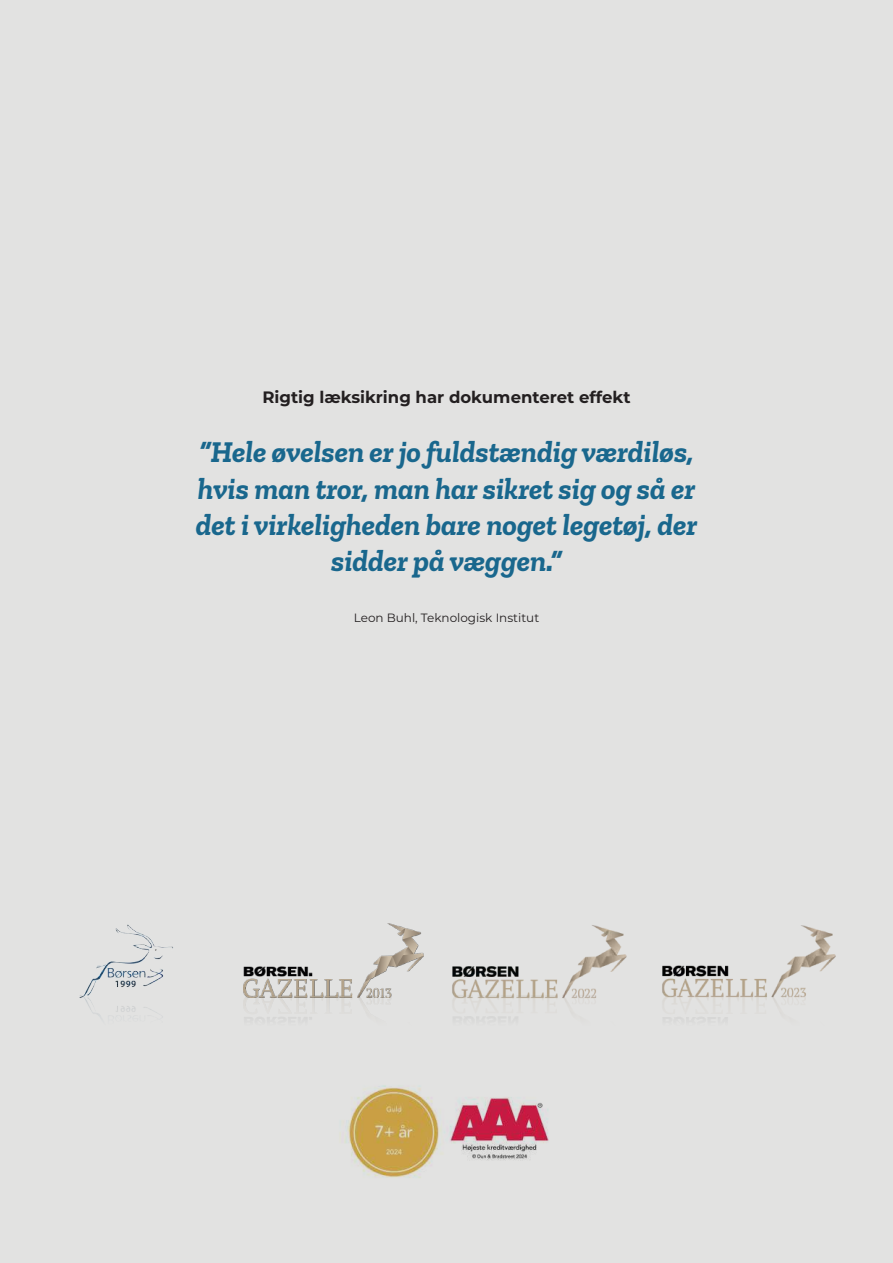
<style>
.page{position:relative;width:893px;height:1263px;background:#e2e2e1}
.page>*{position:absolute;margin:0;border:0;box-sizing:border-box;transform-origin:0 0}
.t1{font:italic 700 30px/36px "Zilla Slab";color:#19678d;text-align:center}
.t2{font:700 16.5px "Montserrat";color:#231f20}
.t3{font:12px "Montserrat";color:#231f20}
</style>
<div class="page">
<img style="left:84px;top:924px;width:89px;height:71px">
<img style="left:244px;top:923px;width:179px;height:72px">
<img style="left:452px;top:925px;width:175px;height:70px">
<img style="left:662px;top:925px;width:174px;height:70px">
<img style="left:79px;top:995px;width:78px;height:22px">
<img style="left:244px;top:995px;width:148px;height:24px">
<img style="left:453px;top:995px;width:143px;height:24px">
<img style="left:663px;top:995px;width:143px;height:24px">
<img style="left:340px;top:1085px;width:209px;height:93px">
<p class="t2" style="left:262px;top:385px;width:370px">Rigtig læksikring har dokumenteret effekt</p>
<p class="t1" style="left:196px;top:435px;width:503px">“Hele øvelsen er jo fuldstændig værdiløs, hvis man tror, man har sikret sig og så er det i virkeligheden bare noget legetøj, der sidder på væggen.“</p>
<p class="t3" style="left:354px;top:609px;width:187px">Leon Buhl, Teknologisk Institut</p>
</div>
